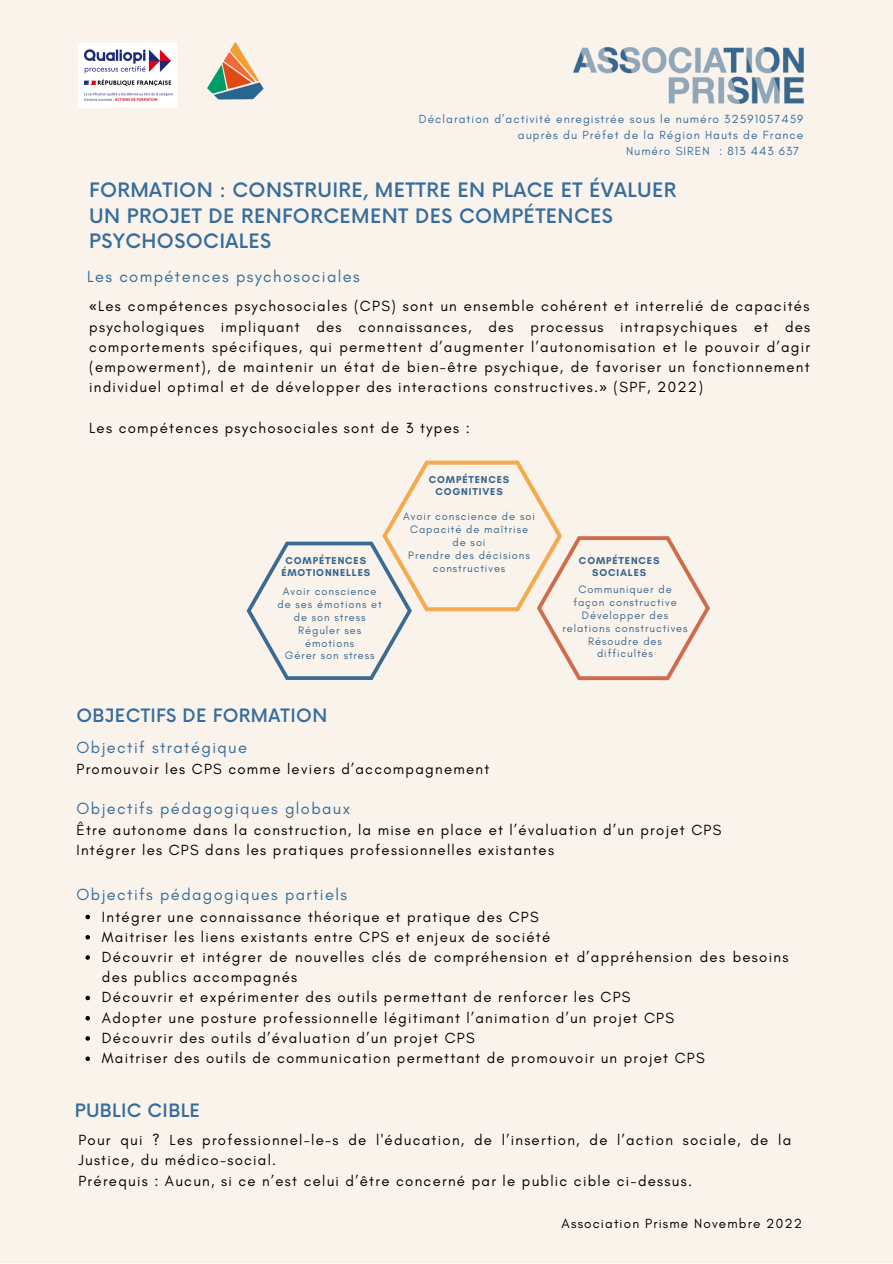
<style>
.page{position:relative;width:893px;height:1264px;background:#fff}
.page>*{position:absolute;margin:0;border:0;box-sizing:border-box;transform-origin:0 0}
.t1{font:500 19.35px/25.8px "Now";letter-spacing:.02em;color:#366d9c}
.t2{font:500 18px "Now";letter-spacing:.02em;color:#366d9c}
.t3{font:16.5px "Glacial Indifference";letter-spacing:.085em;color:#366d9c}
.t4{font:15px/20.2px "Glacial Indifference";letter-spacing:.085em;color:#000}
.t5{font:13.5px "Glacial Indifference";letter-spacing:.085em;color:#000}
.t6{font:12px "Glacial Indifference";letter-spacing:.085em;color:#366d9c}
.t7{font:10.95px/12.9px "Glacial Indifference";letter-spacing:.085em;color:#38658b;text-align:center}
.t8{font:700 10.2px/12.1px "Glacial Indifference";letter-spacing:.085em;color:#38658b;text-align:center}
.s1{font-family:"Noto Sans"}
</style>
<div class="page">
<div style="left:0;top:0;width:892px;height:1262px;background:#faf3eb"></div>
<img style="left:573px;top:48px;width:230px;height:56px">
<img style="left:207px;top:42px;width:57px;height:58px">
<svg style="left:85px;top:914px;width:5px;height:5px"></svg>
<svg style="left:85px;top:935px;width:5px;height:4px"></svg>
<svg style="left:85px;top:955px;width:5px;height:4px"></svg>
<svg style="left:85px;top:995px;width:5px;height:5px"></svg>
<svg style="left:85px;top:1016px;width:5px;height:4px"></svg>
<svg style="left:85px;top:1036px;width:5px;height:4px"></svg>
<svg style="left:85px;top:1056px;width:5px;height:4px"></svg>
<img style="left:78px;top:43px;width:98px;height:64px">
<svg style="left:246px;top:460px;width:464px;height:220px"></svg>
<p class="t6" style="left:419px;top:112px;width:386px">Déclaration d’activité enregistrée sous le numéro 32591057459</p>
<p class="t6" style="left:518px;top:128px;width:287px">auprès du Préfet de la Région Hauts de France</p>
<p class="t6" style="left:626px;top:143px;width:175px">Numéro SIREN : 813 443 637</p>
<p class="t1" style="left:89px;top:178px;width:588px">FORMATION : CONSTRUIRE, METTRE EN PLACE ET ÉVALUER<br>UN PROJET DE RENFORCEMENT DES COMPÉTENCES<br>PSYCHOSOCIALES</p>
<p class="t3" style="left:87px;top:266px;width:274px">Les compétences psychosociales</p>
<p class="t4" style="left:89px;top:296px;width:722px;text-align:justify"><span class="s1">«</span>Les compétences psychosociales (CPS) sont un ensemble cohérent et interrelié de capacités psychologiques impliquant des connaissances, des processus intrapsychiques et des comportements spécifiques, qui permettent d’augmenter l’autonomisation et le pouvoir d’agir (empowerment), de maintenir un état de bien-être psychique, de favoriser un fonctionnement individuel optimal et de développer des interactions constructives.<span class="s1">»</span> (SPF, 2022)</p>
<p class="t4" style="left:89px;top:417px;width:382px">Les compétences psychosociales sont de 3 types :</p>
<p class="t8" style="left:281px;top:554px;width:90px">COMPÉTENCES<br>ÉMOTIONNELLES</p>
<p class="t7" style="left:277px;top:585px;width:106px">Avoir conscience de ses émotions et de son stress<br>Réguler ses émotions<br>Gérer son stress</p>
<p class="t8" style="left:429px;top:473px;width:82px">COMPÉTENCES<br>COGNITIVES</p>
<p class="t7" style="left:403px;top:510px;width:133px">Avoir conscience de soi<br>Capacité de maîtrise de soi<br>Prendre des décisions constructives</p>
<p class="t8" style="left:579px;top:554px;width:82px">COMPÉTENCES<br>SOCIALES</p>
<p class="t7" style="left:562px;top:583px;width:127px">Communiquer de façon constructive<br>Développer des relations constructives<br>Résoudre des difficultés</p>
<p class="t2" style="left:76px;top:706px;width:252px">OBJECTIFS DE FORMATION</p>
<p class="t3" style="left:76px;top:737px;width:172px">Objectif stratégique</p>
<p class="t4" style="left:76px;top:759px;width:414px">Promouvoir les CPS comme leviers d’accompagnement</p>
<p class="t3" style="left:76px;top:798px;width:275px">Objectifs pédagogiques globaux</p>
<p class="t4" style="left:76px;top:819px;width:646px">Être autonome dans la construction, la mise en place et l’évaluation d’un projet CPS<br>Intégrer les CPS dans les pratiques professionnelles existantes</p>
<p class="t3" style="left:76px;top:884px;width:272px">Objectifs pédagogiques partiels</p>
<p class="t4" style="left:102px;top:906px;width:687px">Intégrer une connaissance théorique et pratique des CPS<br>Maitriser les liens existants entre CPS et enjeux de société<br>Découvrir et intégrer de nouvelles clés de compréhension et d’appréhension des besoins des publics accompagnés<br>Découvrir et expérimenter des outils permettant de renforcer les CPS<br>Adopter une posture professionnelle légitimant l’animation d’un projet CPS<br>Découvrir des outils d’évaluation d’un projet CPS<br>Maitriser des outils de communication permettant de promouvoir un projet CPS</p>
<p class="t2" style="left:75px;top:1100px;width:127px">PUBLIC CIBLE</p>
<p class="t4" style="left:78px;top:1129px;width:714px">Pour qui ? Les professionnel-le-s de l'éducation, de l’insertion, de l’action sociale, de la<br>Justice, du médico-social.<br>Prérequis : Aucun, si ce n’est celui d’être concerné par le public cible ci-dessus.</p>
<p class="t5" style="left:561px;top:1214px;width:242px">Association Prisme Novembre 2022</p>
</div>
